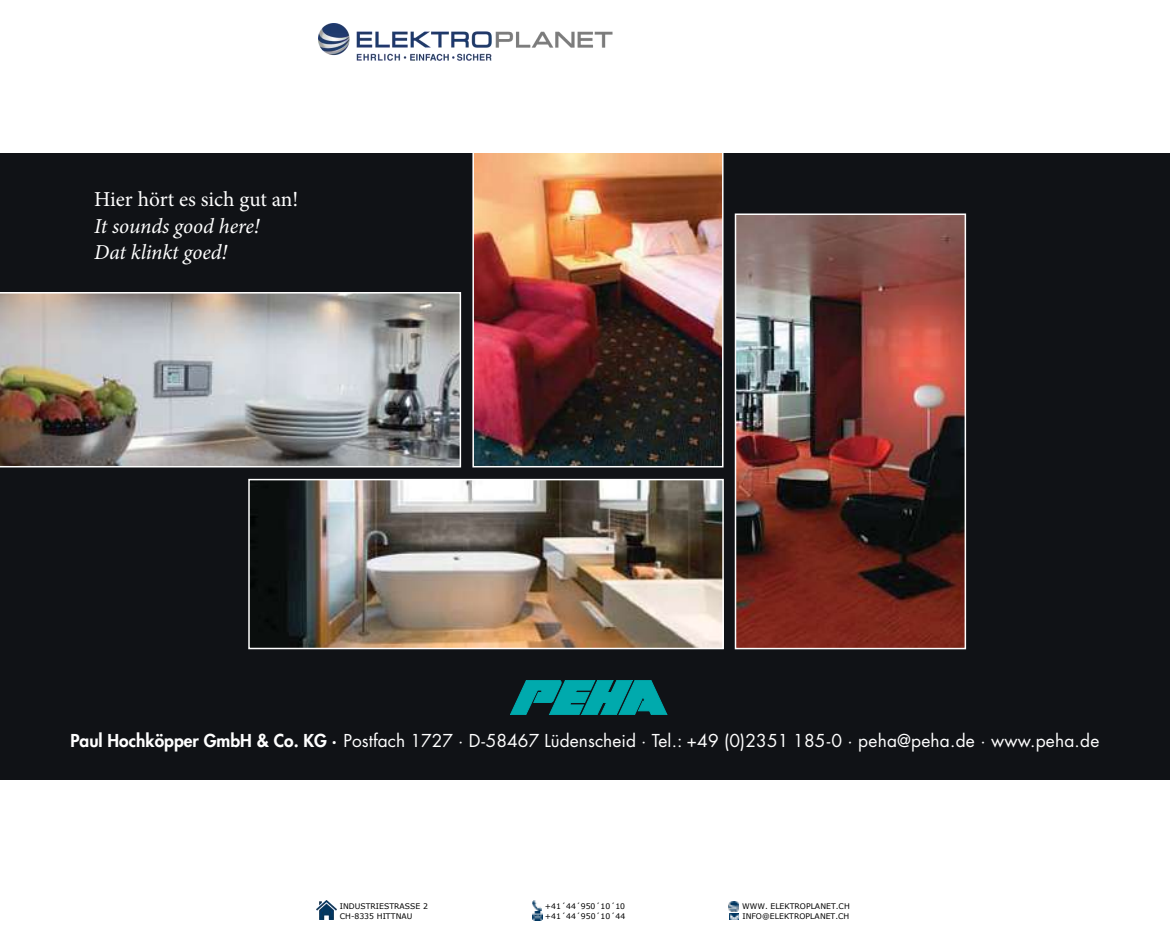
<style>
.page{position:relative;width:1170px;height:933px;background:#fff}
.page>*{position:absolute;margin:0;border:0;box-sizing:border-box;transform-origin:0 0}
.t1{font:italic 21.25px/26.2px "Minion Pro";letter-spacing:-.005em;color:#fff}
.t2{font:21.25px "Minion Pro";color:#fff}
.t3{font:17.25px "Futura";color:#fff}
.t4{font:7.75px "Verdana";letter-spacing:.005em;color:#000}
.s1{font-weight:800}
</style>
<div class="page">
<img style="left:318px;top:24px;width:295px;height:37px">
<svg style="left:532px;top:900px;width:10px;height:20px"></svg>
<svg style="left:729px;top:901px;width:10px;height:18px"></svg>
<img style="left:317px;top:900px;width:20px;height:19px">
<div style="left:0;top:153px;width:1170px;height:627px;background:#101216"></div>
<svg style="left:510px;top:680px;width:157px;height:34px"></svg>
<img style="left:0;top:292px;width:461px;height:175px">
<img style="left:251px;top:482px;width:470px;height:164px">
<div style="left:248px;top:479px;width:476px;height:170px;border:2px solid #fff"></div>
<img style="left:472px;top:153px;width:252px;height:314px">
<img style="left:738px;top:216px;width:225px;height:430px">
<div style="left:735px;top:213px;width:231px;height:436px;border:2px solid #fff"></div>
<h1 class="t2" style="left:94px;top:191px;width:206px">Hier hört es sich gut an!</h1>
<h1 class="t1" style="left:94px;top:214px;width:167px">It sounds good here!<br>Dat klinkt goed!</h1>
<h2 class="t3" style="left:70px;top:732px;width:1030px"><span class="s1">Paul Hochköpper GmbH &amp; Co. KG ·</span> Postfach 1727 · D-58467 Lüdenscheid · Tel.: +49 (0)2351 185-0 · peha@peha.de · www.peha.de</h2>
<p class="t4" style="left:340px;top:901px;width:90px">INDUSTRIESTRASSE 2</p>
<p class="t4" style="left:545px;top:901px;width:82px">+41´44´950´10´10</p>
<p class="t4" style="left:742px;top:901px;width:109px">WWW. ELEKTROPLANET.CH</p>
<p class="t4" style="left:340px;top:911px;width:74px">CH-8335 HITTNAU</p>
<p class="t4" style="left:545px;top:911px;width:82px">+41´44´950´10´44</p>
<p class="t4" style="left:743px;top:911px;width:108px">INFO@ELEKTROPLANET.CH</p>
</div>
